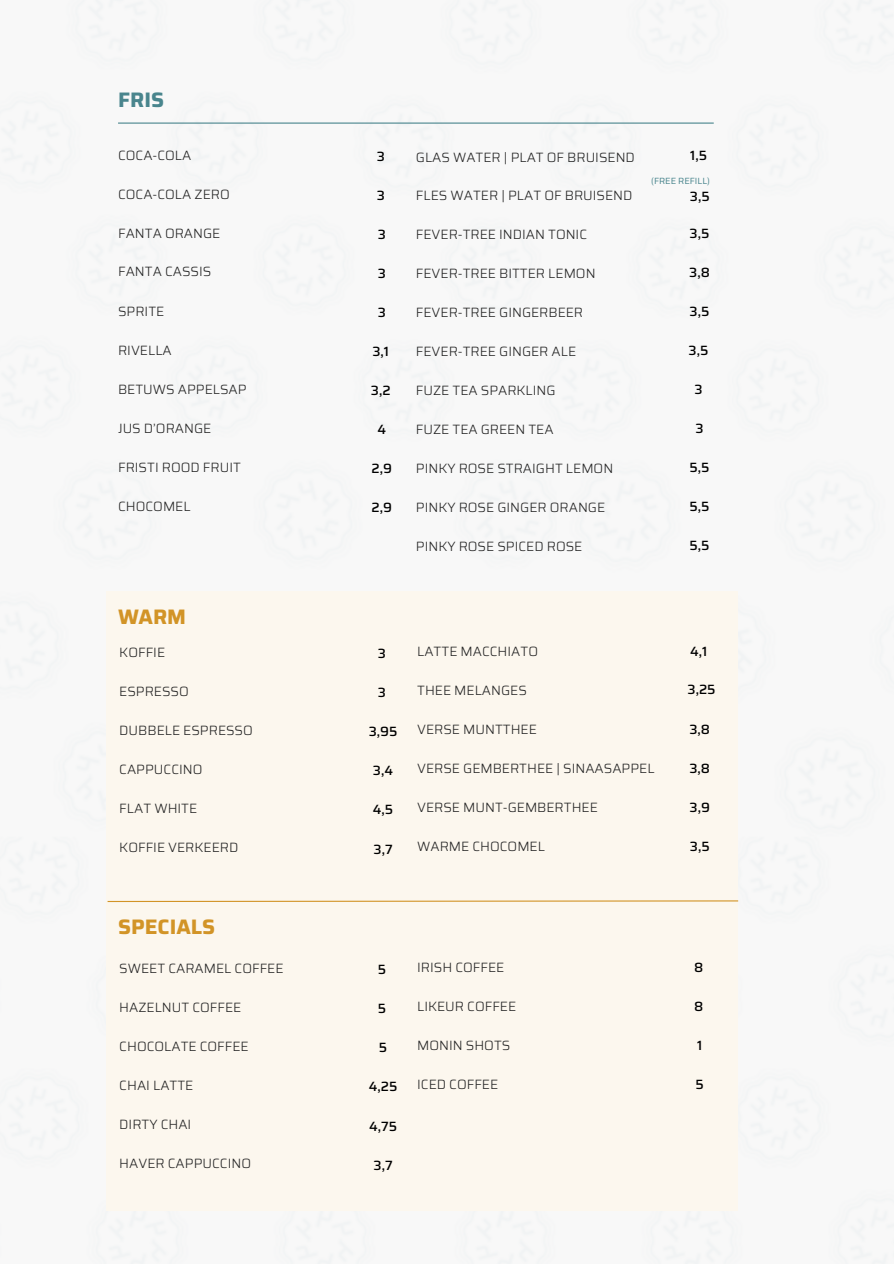
<style>
.page{position:relative;width:894px;height:1264px;background:#fff}
.page>*{position:absolute;margin:0;border:0;box-sizing:border-box;transform-origin:0 0}
.t1{font:700 21px "Saira";color:#d29427}
.t2{font:700 21px "Saira";color:#49858d}
.t3{font:300 13.5px "Saira";color:#222}
.t4{font:500 13.5px "Saira";color:#000}
.t5{font:9px "Saira";color:#49858d}
</style>
<div class="page">
<div style="left:106px;top:591px;width:631px;height:309px;background:#fcf7ee"></div>
<div style="left:106px;top:900px;width:631px;height:310px;background:#fcf7ee"></div>
<svg style="left:107px;top:899px;width:632px;height:3px"></svg>
<hr style="left:118px;top:122px;width:595px;height:2px;background:#49858d">
<p class="t2" style="left:118px;top:84px;width:48px">FRIS</p>
<h2 class="t3" style="left:118px;top:144px;width:75px">COCA-COLA</h2>
<h3 class="t3" style="left:118px;top:183px;width:113px">COCA-COLA ZERO</h3>
<h2 class="t3" style="left:118px;top:222px;width:104px">FANTA ORANGE</h2>
<p class="t3" style="left:118px;top:261px;width:95px">FANTA CASSIS</p>
<h2 class="t4" style="left:376px;top:145px;width:10px">3</h2>
<h3 class="t4" style="left:376px;top:184px;width:10px">3</h3>
<h2 class="t4" style="left:377px;top:223px;width:10px">3</h2>
<h3 class="t4" style="left:377px;top:262px;width:10px">3</h3>
<h2 class="t3" style="left:118px;top:300px;width:48px">SPRITE</h2>
<h3 class="t4" style="left:377px;top:302px;width:10px">3</h3>
<h2 class="t3" style="left:118px;top:340px;width:55px">RIVELLA</h2>
<h3 class="t3" style="left:118px;top:379px;width:130px">BETUWS APPELSAP</h3>
<h2 class="t3" style="left:118px;top:417px;width:95px">JUS D’ORANGE</h2>
<h3 class="t3" style="left:118px;top:456px;width:124px">FRISTI ROOD FRUIT</h3>
<h2 class="t4" style="left:372px;top:341px;width:18px">3,1</h2>
<h3 class="t4" style="left:371px;top:380px;width:21px">3,2</h3>
<h2 class="t4" style="left:377px;top:419px;width:10px">4</h2>
<h3 class="t4" style="left:371px;top:458px;width:22px">2,9</h3>
<h2 class="t3" style="left:118px;top:496px;width:74px">CHOCOMEL</h2>
<h3 class="t4" style="left:371px;top:497px;width:22px">2,9</h3>
<h2 class="t3" style="left:416px;top:147px;width:220px">GLAS WATER | PLAT OF BRUISEND</h2>
<h3 class="t3" style="left:416px;top:184px;width:218px">FLES WATER | PLAT OF BRUISEND</h3>
<h1 class="t3" style="left:416px;top:223px;width:173px">FEVER-TREE INDIAN TONIC</h1>
<h2 class="t3" style="left:416px;top:262px;width:181px">FEVER-TREE BITTER LEMON</h2>
<p class="t4" style="left:690px;top:144px;width:18px">1,5</p>
<h3 class="t5" style="left:651px;top:174px;width:60px">(FREE REFILL)</h3>
<h2 class="t4" style="left:689px;top:186px;width:21px">3,5</h2>
<h2 class="t4" style="left:689px;top:222px;width:21px">3,5</h2>
<p class="t4" style="left:689px;top:261px;width:22px">3,8</p>
<h2 class="t3" style="left:416px;top:301px;width:169px">FEVER-TREE GINGERBEER</h2>
<p class="t4" style="left:689px;top:300px;width:21px">3,5</p>
<h2 class="t3" style="left:416px;top:341px;width:162px">FEVER-TREE GINGER ALE</h2>
<p class="t3" style="left:416px;top:380px;width:141px">FUZE TEA SPARKLING</p>
<h2 class="t3" style="left:416px;top:419px;width:139px">FUZE TEA GREEN TEA</h2>
<p class="t3" style="left:416px;top:457px;width:199px">PINKY ROSE STRAIGHT LEMON</p>
<h2 class="t4" style="left:688px;top:339px;width:21px">3,5</h2>
<p class="t4" style="left:694px;top:378px;width:10px">3</p>
<h2 class="t4" style="left:695px;top:418px;width:10px">3</h2>
<h3 class="t4" style="left:689px;top:457px;width:22px">5,5</h3>
<h2 class="t3" style="left:416px;top:497px;width:191px">PINKY ROSE GINGER ORANGE</h2>
<p class="t4" style="left:689px;top:496px;width:22px">5,5</p>
<h2 class="t3" style="left:416px;top:536px;width:168px">PINKY ROSE SPICED ROSE</h2>
<h3 class="t4" style="left:689px;top:535px;width:22px">5,5</h3>
<h1 class="t1" style="left:118px;top:600px;width:70px">WARM</h1>
<h2 class="t3" style="left:119px;top:641px;width:47px">KOFFIE</h2>
<p class="t3" style="left:119px;top:680px;width:71px">ESPRESSO</p>
<h2 class="t3" style="left:119px;top:719px;width:135px">DUBBELE ESPRESSO</h2>
<h3 class="t3" style="left:119px;top:758px;width:85px">CAPPUCCINO</h3>
<h2 class="t4" style="left:378px;top:643px;width:10px">3</h2>
<p class="t4" style="left:378px;top:681px;width:10px">3</p>
<p class="t4" style="left:368px;top:721px;width:30px">3,95</p>
<h2 class="t4" style="left:373px;top:760px;width:22px">3,4</h2>
<h3 class="t3" style="left:119px;top:797px;width:79px">FLAT WHITE</h3>
<h2 class="t4" style="left:373px;top:799px;width:22px">4,5</h2>
<p class="t3" style="left:119px;top:837px;width:120px">KOFFIE VERKEERD</p>
<h2 class="t4" style="left:373px;top:838px;width:21px">3,7</h2>
<h3 class="t3" style="left:417px;top:640px;width:122px">LATTE MACCHIATO</h3>
<h2 class="t3" style="left:417px;top:679px;width:111px">THEE MELANGES</h2>
<p class="t3" style="left:417px;top:718px;width:121px">VERSE MUNTTHEE</p>
<h2 class="t3" style="left:417px;top:757px;width:239px">VERSE GEMBERTHEE | SINAASAPPEL</h2>
<h3 class="t4" style="left:690px;top:640px;width:19px">4,1</h3>
<h2 class="t4" style="left:687px;top:679px;width:30px">3,25</h2>
<p class="t4" style="left:689px;top:718px;width:22px">3,8</p>
<h2 class="t4" style="left:689px;top:757px;width:22px">3,8</h2>
<h3 class="t3" style="left:417px;top:796px;width:182px">VERSE MUNT-GEMBERTHEE</h3>
<h2 class="t4" style="left:689px;top:796px;width:22px">3,9</h2>
<h3 class="t3" style="left:417px;top:835px;width:129px">WARME CHOCOMEL</h3>
<h2 class="t4" style="left:689px;top:835px;width:21px">3,5</h2>
<h3 class="t1" style="left:118px;top:909px;width:99px">SPECIALS</h3>
<h2 class="t3" style="left:119px;top:957px;width:166px">SWEET CARAMEL COFFEE</h2>
<h3 class="t3" style="left:119px;top:996px;width:124px">HAZELNUT COFFEE</h3>
<h2 class="t3" style="left:119px;top:1035px;width:131px">CHOCOLATE COFFEE</h2>
<p class="t3" style="left:119px;top:1074px;width:76px">CHAI LATTE</p>
<h2 class="t4" style="left:378px;top:958px;width:10px">5</h2>
<p class="t4" style="left:378px;top:997px;width:10px">5</p>
<h2 class="t4" style="left:379px;top:1037px;width:10px">5</h2>
<p class="t4" style="left:368px;top:1075px;width:30px">4,25</p>
<h2 class="t3" style="left:119px;top:1113px;width:74px">DIRTY CHAI</h2>
<h3 class="t4" style="left:369px;top:1115px;width:29px">4,75</h3>
<h2 class="t3" style="left:119px;top:1153px;width:133px">HAVER CAPPUCCINO</h2>
<h3 class="t4" style="left:373px;top:1154px;width:21px">3,7</h3>
<h2 class="t3" style="left:417px;top:956px;width:89px">IRISH COFFEE</h2>
<h3 class="t3" style="left:417px;top:995px;width:100px">LIKEUR COFFEE</h3>
<h2 class="t3" style="left:417px;top:1034px;width:95px">MONIN SHOTS</h2>
<h3 class="t3" style="left:417px;top:1073px;width:82px">ICED COFFEE</h3>
<h2 class="t4" style="left:694px;top:956px;width:11px">8</h2>
<h3 class="t4" style="left:694px;top:995px;width:11px">8</h3>
<h1 class="t4" style="left:697px;top:1034px;width:7px">1</h1>
<h2 class="t4" style="left:695px;top:1073px;width:10px">5</h2>
</div>
